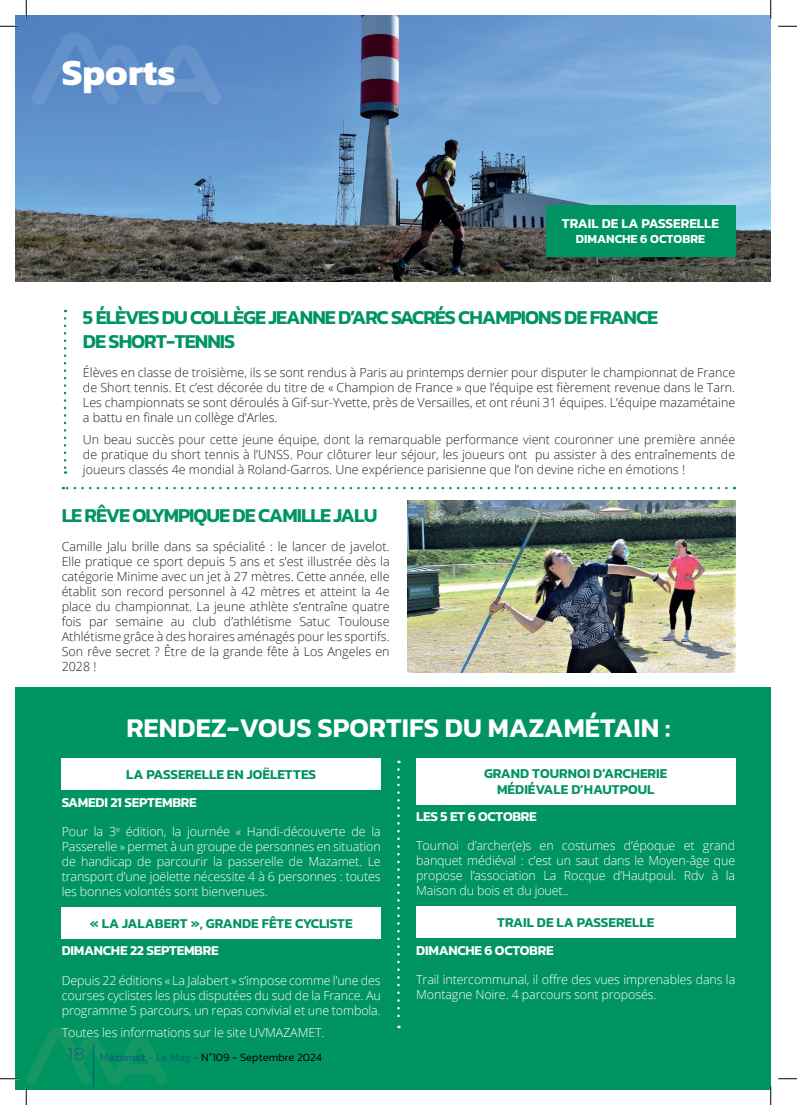
<style>
.page{position:relative;width:797px;height:1105px;background:#fff}
.page>*{position:absolute;margin:0;border:0;box-sizing:border-box;transform-origin:0 0}
.Main_Caption{font:700 37.5px "Kanit";color:#fff}
.Paragraphe_10pt{font:600 27.5px "Kanit";color:#fff}
.Titre_article{font:600 20px/24px "Kanit";letter-spacing:-.05em;color:#009461}
.Titre_animation{font:600 13.75px/16.5px "Kanit";color:#009461;text-align:center}
.Titre_article-2{font:600 13.75px "Kanit";letter-spacing:-.02em;color:#fff}
.Titre_animation-2{font:600 13.75px "Kanit";color:#fff}
.PARAGRAPHE_10_OK{font:300 12.5px/15px "Open Sans";letter-spacing:-.01em;color:#fff;text-align:justify}
.Paragraphe_10pt-2{font:300 12.5px/15px "Open Sans";color:#231f20;text-align:justify}
.PARAGRAPHE_10_OK-2{font:300 12.5px/15px "Open Sans";color:#231f20;text-align:justify}
.Titre_animation-3{font:600 12.5px "Kanit";color:#fff}
.t1{font:300 11.25px "Kanit";color:#000}
.s1{font-family:"Montserrat";font-weight:100;font-size:17.5px;color:#006378}
.s2{font-weight:400;color:#006378}
.s3{color:#006378}
.s4{color:#464749}
</style>
<div class="page">
<div style="left:16px;top:687px;width:754px;height:402px;background:#009461"></div>
<img style="left:16px;top:16px;width:754px;height:265px">
<svg style="left:31px;top:32px;width:191px;height:74px"></svg>
<svg style="left:64px;top:318px;width:2px;height:156px"></svg>
<svg style="left:63px;top:487px;width:663px;height:2px"></svg>
<img style="left:407px;top:500px;width:328px;height:172px">
<div style="left:62px;top:758px;width:319px;height:32px;background:#fff"></div>
<div style="left:62px;top:907px;width:319px;height:32px;background:#fff"></div>
<div style="left:416px;top:758px;width:319px;height:46px;background:#fff"></div>
<div style="left:416px;top:906px;width:319px;height:32px;background:#fff"></div>
<svg style="left:397px;top:769px;width:3px;height:259px"></svg>
<div style="left:546px;top:205px;width:189px;height:52px;background:#009461"></div>
<svg style="left:0;top:25px;width:19px;height:2px"></svg>
<svg style="left:778px;top:25px;width:19px;height:2px"></svg>
<svg style="left:0;top:1078px;width:19px;height:1px"></svg>
<svg style="left:778px;top:1078px;width:19px;height:1px"></svg>
<svg style="left:25px;top:0;width:2px;height:19px"></svg>
<svg style="left:25px;top:1028px;width:143px;height:77px"></svg>
<svg style="left:770px;top:0;width:1px;height:19px"></svg>
<svg style="left:770px;top:1086px;width:1px;height:19px"></svg>
<p class="Main_Caption" style="left:62px;top:43px;width:115px">Sports</p>
<p class="Titre_animation-2" style="left:562px;top:213px;width:159px">TRAIL DE LA PASSERELLE</p>
<p class="Titre_animation-3" style="left:576px;top:230px;width:131px">DIMANCHE 6 OCTOBRE</p>
<p class="Titre_article" style="left:83px;top:304px;width:577px">5 ÉLÈVES DU COLLÈGE JEANNE D’ARC SACRÉS CHAMPIONS DE FRANCE<br>DE SHORT-TENNIS</p>
<p class="Paragraphe_10pt-2" style="left:83px;top:364px;width:653px">Élèves en classe de troisième, ils se sont rendus à Paris au printemps dernier pour disputer le championnat de France de Short tennis. Et c’est décorée du titre de « Champion de France » que l’équipe est fièrement revenue dans le Tarn.<br>Les championnats se sont déroulés à Gif-sur-Yvette, près de Versailles, et ont réuni 31 équipes. L’équipe mazamétaine a battu en finale un collège d’Arles.</p>
<p class="Paragraphe_10pt-2" style="left:83px;top:431px;width:653px">Un beau succès pour cette jeune équipe, dont la remarquable performance vient couronner une première année de pratique du short tennis à l’UNSS. Pour clôturer leur séjour, les joueurs ont pu assister à des entraînements de joueurs classés 4e mondial à Roland-Garros. Une expérience parisienne que l’on devine riche en émotions !</p>
<p class="Titre_article" style="left:62px;top:503px;width:317px">LE RÊVE OLYMPIQUE DE CAMILLE JALU</p>
<p class="PARAGRAPHE_10_OK-2" style="left:62px;top:539px;width:329px">Camille Jalu brille dans sa spécialité : le lancer de javelot.<br>Elle pratique ce sport depuis 5 ans et s’est illustrée dès la catégorie Minime avec un jet à 27 mètres. Cette année, elle établit son record personnel à 42 mètres et atteint la 4e place du championnat. La jeune athlète s’entraîne quatre fois par semaine au club d’athlétisme Satuc Toulouse Athlétisme grâce à des horaires aménagés pour les sportifs.<br>Son rêve secret ? Être de la grande fête à Los Angeles en 2028 !</p>
<p class="Paragraphe_10pt" style="left:126px;top:707px;width:545px">RENDEZ-VOUS SPORTIFS DU MAZAMÉTAIN :</p>
<p class="Titre_animation" style="left:126px;top:766px;width:191px">LA PASSERELLE EN JOËLETTES</p>
<p class="Titre_article-2" style="left:62px;top:791px;width:137px">SAMEDI 21 SEPTEMBRE</p>
<p class="PARAGRAPHE_10_OK" style="left:62px;top:823px;width:320px">Pour la 3<sup>e</sup> édition, la journée « Handi-découverte de la Passerelle » permet à un groupe de personnes en situation de handicap de parcourir la passerelle de Mazamet. Le transport d’une joëlette nécessite 4 à 6 personnes : toutes les bonnes volontés sont bienvenues.</p>
<p class="Titre_animation" style="left:90px;top:914px;width:264px">« LA JALABERT », GRANDE FÊTE CYCLISTE</p>
<p class="Titre_article-2" style="left:62px;top:940px;width:158px">DIMANCHE 22 SEPTEMBRE</p>
<p class="PARAGRAPHE_10_OK" style="left:62px;top:972px;width:320px">Depuis 22 éditions « La Jalabert » s’impose comme l’une des courses cyclistes les plus disputées du sud de la France. Au programme 5 parcours, un repas convivial et une tombola.</p>
<p class="PARAGRAPHE_10_OK" style="left:62px;top:1024px;width:264px">Toutes les informations sur le site UVMAZAMET.</p>
<p class="t1" style="left:68px;top:1050px;width:256px"><span class="s1">18</span> <span class="s2">Mazamet -</span> <span class="s3">Le Mag</span> <span class="s4">-</span> N°109 - Septembre 2024</p>
<p class="Titre_animation" style="left:484px;top:764px;width:185px">GRAND TOURNOI D’ARCHERIE<br>MÉDIÉVALE D’HAUTPOUL</p>
<p class="Titre_article-2" style="left:416px;top:806px;width:122px">LES 5 ET 6 OCTOBRE</p>
<p class="PARAGRAPHE_10_OK" style="left:416px;top:837px;width:320px">Tournoi d’archer(e)s en costumes d’époque et grand banquet médiéval : c’est un saut dans le Moyen-âge que propose l’association La Rocque d’Hautpoul. Rdv à la Maison du bois et du jouet..</p>
<p class="Titre_animation" style="left:497px;top:914px;width:159px">TRAIL DE LA PASSERELLE</p>
<p class="Titre_article-2" style="left:416px;top:939px;width:139px">DIMANCHE 6 OCTOBRE</p>
<p class="PARAGRAPHE_10_OK" style="left:416px;top:971px;width:320px">Trail intercommunal, il offre des vues imprenables dans la<br>Montagne Noire. 4 parcours sont proposés.</p>
</div>
